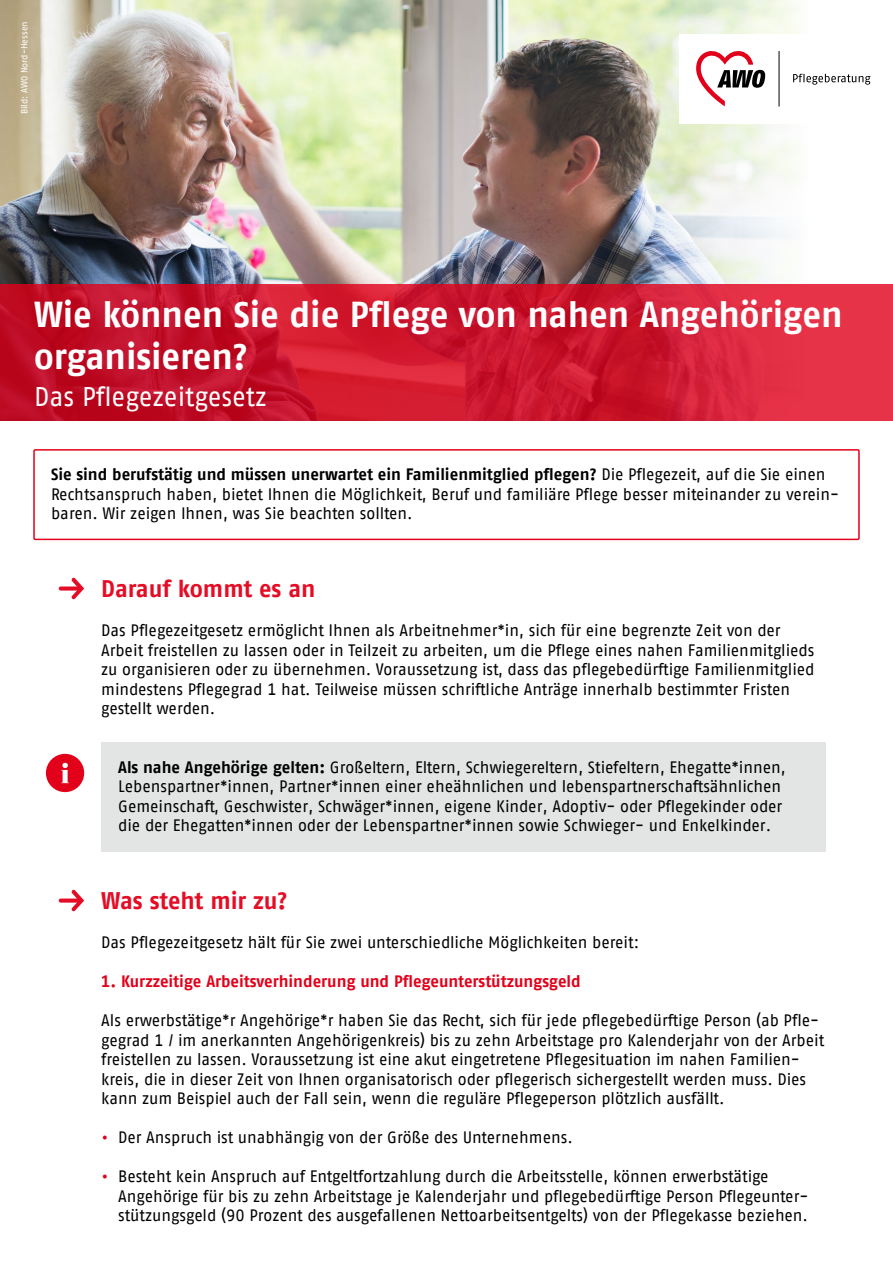
<style>
.page{position:relative;width:893px;height:1263px;background:#fff}
.page>*{position:absolute;margin:0;border:0;box-sizing:border-box;transform-origin:0 0}
.Titel_24_28{font:700 36px/42px "AWO Fago Office";color:#fff}
.Untertitel_18_22{font:27px "AWO Fago Office";color:#fff}
.H2_16_22{font:700 24px "AWO Fago Office";letter-spacing:-.005em;color:#e40d25}
.P_copy_10_13{font:16.5px/19.5px "AWO Fago Office";color:#000}
.P_copy_10_13_Wichtig{font:16.5px/19.5px "AWO Fago Office";color:#000}
.P_copy_10_13_Eingans{font:16.5px/19.5px "AWO Fago Office";color:#000}
.P_copy_10_13-2{font:700 16.5px "AWO Fago Office";letter-spacing:-.005em;color:#e2001a}
.t1{font:9px "AWO Fago Office";color:#fff}
.s1{font-weight:700}
.s2{font-size:19.5px;color:#e2001a}
</style>
<div class="page">
<img style="left:0;top:0;width:808px;height:285px">
<svg style="left:0;top:285px;width:893px;height:136px;background:#ce1a31"></svg>
<div style="left:679px;top:34px;width:214px;height:90px;background:#fff"></div>
<svg style="left:793px;top:74px;width:77px;height:11px"></svg>
<svg style="left:696px;top:51px;width:69px;height:55px"></svg>
<hr style="left:779px;top:51px;width:1px;height:56px;background:#000">
<div style="left:33px;top:449px;width:827px;height:91px;border:2px solid #e2001a"></div>
<div style="left:101px;top:742px;width:724px;height:109px;background:#e3e4e4"></div>
<svg style="left:59px;top:577px;width:25px;height:22px"></svg>
<div style="left:46px;top:754px;width:38px;height:38px;background:#e2001a;border-radius:50%"></div>
<svg style="left:61px;top:763px;width:8px;height:20px"></svg>
<svg style="left:59px;top:889px;width:25px;height:22px"></svg>
<p class="t1" style="left:19px;top:114px;width:94px;rotate:-90deg">Bild: AWO Nord-Hessen</p>
<h1 class="Titel_24_28" style="left:34px;top:293px;width:810px">Wie können Sie die Pflege von nahen Angehörigen organisieren?</h1>
<p class="Untertitel_18_22" style="left:34px;top:381px;width:234px">Das Pflegezeitgesetz</p>
<p class="P_copy_10_13_Eingans" style="left:51px;top:464px;width:789px"><span class="s1">Sie sind berufstätig und müssen unerwartet ein Familienmitglied pflegen?</span> Die Pflegezeit, auf die Sie einen<br>Rechtsanspruch haben, bietet Ihnen die Möglichkeit, Beruf und familiäre Pflege besser miteinander zu verein&shy;baren. Wir zeigen Ihnen, was Sie beachten sollten.</p>
<h2 class="H2_16_22" style="left:101px;top:575px;width:216px">Darauf kommt es an</h2>
<p class="P_copy_10_13" style="left:101px;top:620px;width:715px">Das Pflegezeitgesetz ermöglicht Ihnen als Arbeitnehmer*in, sich für eine begrenzte Zeit von der Arbeit freistellen zu lassen oder in Teilzeit zu arbeiten, um die Pflege eines nahen Familienmitglieds zu organisieren oder zu übernehmen. Voraussetzung ist, dass das pflegebedürftige Familienmitglied mindestens Pflegegrad 1 hat. Teilweise müssen schriftliche Anträge innerhalb bestimmter Fristen gestellt werden.</p>
<p class="P_copy_10_13_Wichtig" style="left:118px;top:757px;width:669px"><span class="s1">Als nahe Angehörige gelten:</span> Großeltern, Eltern, Schwiegereltern, Stiefeltern, Ehegatte*innen, Lebenspartner*innen, Partner*innen einer eheähnlichen und lebenspartnerschaftsähnlichen Gemeinschaft, Geschwister, Schwäger*innen, eigene Kinder, Adoptiv- oder Pflegekinder oder die der Ehegatten*innen oder der Lebenspartner*innen sowie Schwieger- und Enkelkinder.</p>
<h2 class="H2_16_22" style="left:101px;top:887px;width:188px">Was steht mir zu?</h2>
<p class="P_copy_10_13" style="left:101px;top:932px;width:540px">Das Pflegezeitgesetz hält für Sie zwei unterschiedliche Möglichkeiten bereit:</p>
<p class="P_copy_10_13-2" style="left:101px;top:972px;width:481px">1. Kurzzeitige Arbeitsverhinderung und Pflegeunterstützungsgeld</p>
<p class="P_copy_10_13" style="left:101px;top:1010px;width:725px">Als erwerbstätige*r Angehörige*r haben Sie das Recht, sich für jede pflegebedürftige Person (ab Pfle&shy;gegrad 1 / im anerkannten Angehörigenkreis) bis zu zehn Arbeitstage pro Kalenderjahr von der Arbeit freistellen zu lassen. Voraussetzung ist eine akut eingetretene Pflegesituation im nahen Familien&shy;kreis, die in dieser Zeit von Ihnen organisatorisch oder pflegerisch sichergestellt werden muss. Dies kann zum Beispiel auch der Fall sein, wenn die reguläre Pflegeperson plötzlich ausfällt.</p>
<p class="P_copy_10_13" style="left:101px;top:1127px;width:473px"><span class="s2">•</span> Der Anspruch ist unabhängig von der Größe des Unternehmens.</p>
<p class="P_copy_10_13" style="left:118px;top:1166px;width:692px;text-indent:-17px"><span class="s2">•</span> Besteht kein Anspruch auf Entgeltfortzahlung durch die Arbeitsstelle, können erwerbstätige<br>Angehörige für bis zu zehn Arbeitstage je Kalenderjahr und pflegebedürftige Person Pflegeunter&shy;stützungsgeld (90 Prozent des ausgefallenen Nettoarbeitsentgelts) von der Pflegekasse beziehen.</p>
</div>
